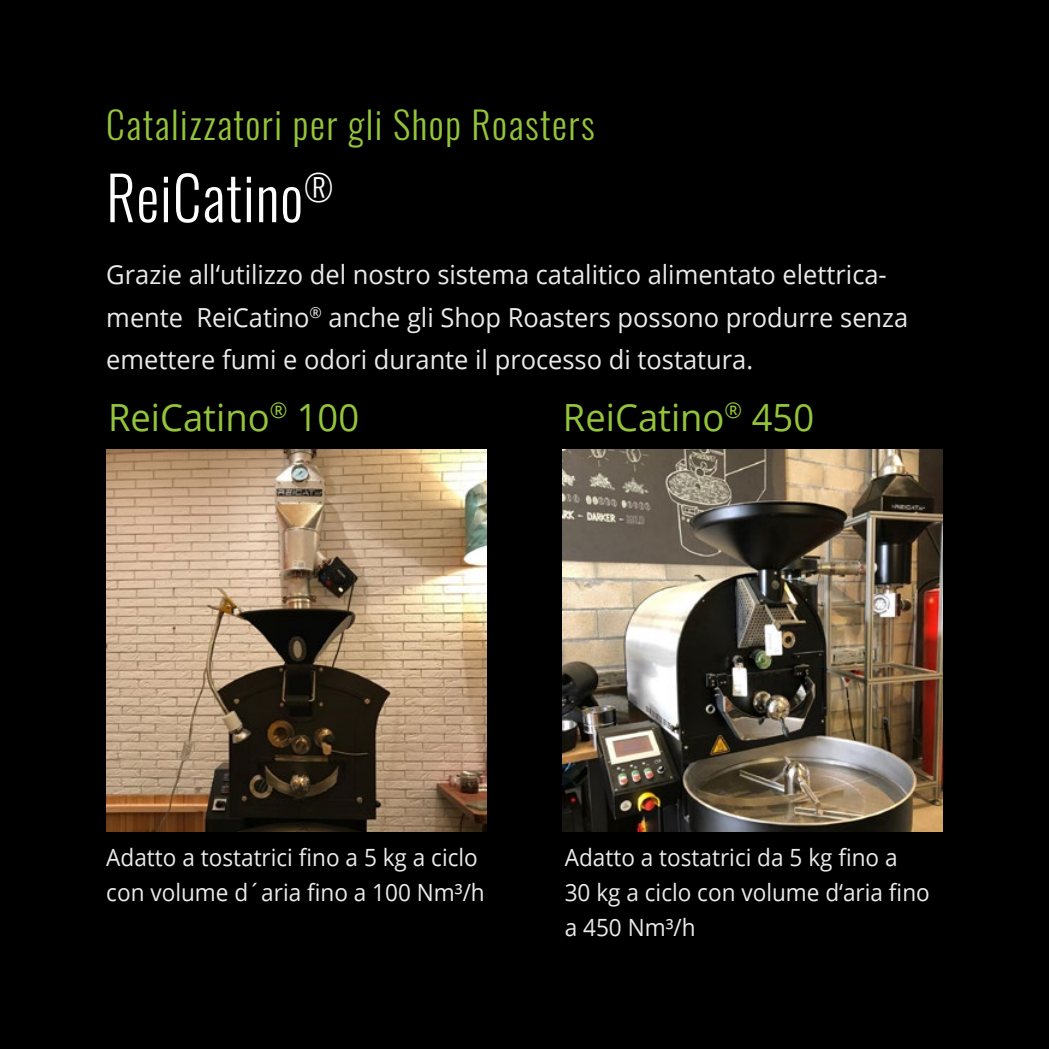
<style>
.page{position:relative;width:1049px;height:1049px;background:#000}
.page>*{position:absolute;margin:0;border:0;box-sizing:border-box;transform-origin:0 0}
.t1{font:300 60px "Oswald";letter-spacing:.02em;color:#fdfdfd;scale:.95 1}
.t2{font:300 37.5px "Oswald";letter-spacing:.04em;color:#94c43a}
.t3{font:37.5px "Open Sans";color:#94c43a}
.t4{font:26.25px/42.5px "Open Sans";color:#ebebeb}
.t5{font:23.75px/35px "Open Sans";color:#ebebeb;scale:.95 1}
</style>
<div class="page">
<img style="left:106px;top:449px;width:380px;height:382px">
<img style="left:563px;top:449px;width:380px;height:382px">
<h2 class="t2" style="left:106px;top:92px;width:490px">Catalizzatori per gli Shop Roasters</h2>
<h1 class="t1" style="left:106px;top:144px;width:240px">ReiCatino<sup>®</sup></h1>
<p class="t4" style="left:106px;top:253px;width:803px">Grazie all‘utilizzo del nostro sistema catalitico alimentato elettrica&shy;mente ReiCatino<sup>®</sup> anche gli Shop Roasters possono produrre senza emettere fumi e odori durante il processo di tostatura.</p>
<h2 class="t3" style="left:108px;top:391px;width:253px">ReiCatino<sup>®</sup> 100</h2>
<h2 class="t3" style="left:563px;top:391px;width:253px">ReiCatino<sup>®</sup> 450</h2>
<p class="t5" style="left:106px;top:839px;width:400px">Adatto a tostatrici fino a 5 kg a ciclo con volume d´aria fino a 100 Nm³/h</p>
<p class="t5" style="left:565px;top:839px;width:386px">Adatto a tostatrici da 5 kg fino a<br>30 kg a ciclo con volume d‘aria fino a 450 Nm³/h</p>
</div>
